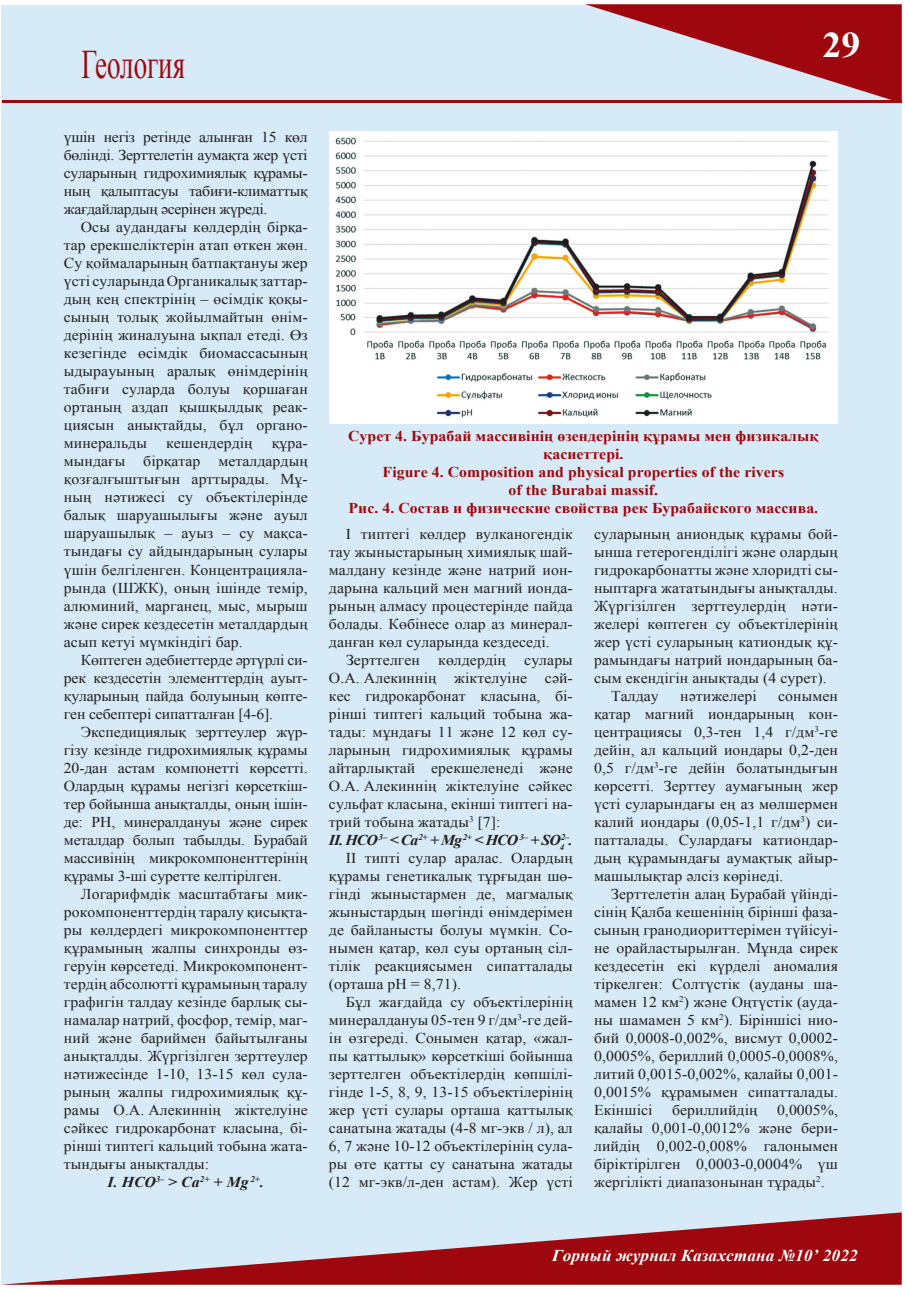
<style>
.page{position:relative;width:906px;height:1289px;background:#fff}
.page>*{position:absolute;margin:0;border:0;box-sizing:border-box;transform-origin:0 0}
.t1{font:40.5px "Times New Roman";color:#9d070d;scale:.67 1}
.t2{font:700 36px "Times New Roman";color:#fff;scale:1.05 1}
.t3{font:italic 700 16.5px "Times New Roman";letter-spacing:.005em;color:#fff;scale:1.05 1}
.t4{font:15px/18px "Times New Roman";letter-spacing:.005em;color:#231f20;text-align:justify;scale:1.05 1}
.t5{font:700 15px/18px "Times New Roman";letter-spacing:.005em;color:#9d070d;text-align:center;scale:1.05 1}
.t6{font:italic 700 15px "Times New Roman";letter-spacing:.005em;color:#231f20;scale:1.05 1}
.t7{font:italic 700 8.7px "Times New Roman";color:#231f20;scale:1.05 1}
.s1{font-weight:700;font-style:italic}
.s2{font-size:15px}
</style>
<div class="page">
<div style="left:1px;top:5px;width:900px;height:1278px;background:#d7eaf7"></div>
<svg style="left:585px;top:4px;width:316px;height:96px"></svg>
<svg style="left:1px;top:1212px;width:900px;height:72px"></svg>
<hr style="left:2px;top:100px;width:899px;height:3px;background:#9d070d">
<img style="left:329px;top:132px;width:509px;height:291px">
<h1 class="t1" style="left:81px;top:37px;width:156px">Геология</h1>
<h2 class="t2" style="left:822px;top:20px;width:38px">29</h2>
<p class="t4" style="left:64px;top:128px;width:234px">үшін негіз ретінде алынған 15 көл бөлінді. Зерттелетін аумақта жер үсті суларының гидрохимиялық құрамы&shy;ның қалыптасуы табиғи-климаттық жағдайлардың әсерінен жүреді.</p>
<p class="t4" style="left:64px;top:218px;width:234px;text-indent:17px">Осы аудандағы көлдердің бірқа&shy;тар ерекшеліктерін атап өткен жөн.<br>Су қоймаларының батпақтануы жер үсті суларында Органикалық заттар&shy;дың кең спектрінің – өсімдік қоқы&shy;сының толық жойылмайтын өнім&shy;дерінің жиналуына ықпал етеді. Өз кезегінде өсімдік биомассасының ыдырауының аралық өнімдерінің табиғи суларда болуы қоршаған ортаның аздап қышқылдық реак&shy;циясын анықтайды, бұл органо&shy;минеральды</p>
<p class="t4" style="left:166px;top:434px;width:84px">кешендердің</p>
<p class="t4" style="left:64px;top:434px;width:234px;text-indent:208px">құра&shy;мындағы бірқатар металдардың қозғалғыштығын арттырады. Мұ&shy;ның нәтижесі су объектілерінде балық шаруашылығы және ауыл шаруашылық – ауыз – су мақса&shy;тындағы су айдындарының сулары үшін белгіленген. Концентрацияла&shy;рында (ШЖК), оның ішінде темір, алюминий, марганец, мыс, мырыш және сирек кездесетін металдардың асып кетуі мүмкіндігі бар.</p>
<p class="t4" style="left:64px;top:650px;width:232px;text-indent:17px">Көптеген әдебиеттерде әртүрлі си&shy;рек кездесетін элементтердің ауыт&shy;қуларының пайда болуының көпте&shy;ген себептері сипатталған [4-6].</p>
<p class="t4" style="left:64px;top:722px;width:234px;text-indent:17px">Экспедициялық зерттеулер жүр&shy;гізу кезінде гидрохимиялық құрамы 20-дан астам компонетті көрсетті.<br>Олардың құрамы негізгі көрсеткіш&shy;тер бойынша анықталды, оның ішін&shy;де: РН, минералдануы және сирек металдар болып табылды. Бурабай массивінің микрокомпоненттерінің құрамы 3-ші суретте келтірілген.</p>
<p class="t4" style="left:81px;top:884px;width:216px">Логарифмдік масштабтағы мик-</p>
<p class="t4" style="left:64px;top:902px;width:232px">рокомпоненттердің таралу қисықта-</p>
<p class="t4" style="left:64px;top:920px;width:234px">ры көлдердегі микрокомпоненттер</p>
<p class="t4" style="left:64px;top:938px;width:232px">құрамының жалпы синхронды өз-</p>
<p class="t4" style="left:64px;top:956px;width:232px">геруін көрсетеді. Микрокомпонент-</p>
<p class="t4" style="left:64px;top:974px;width:234px">тердің абсолютті құрамының таралу</p>
<p class="t4" style="left:64px;top:992px;width:234px">графигін талдау кезінде барлық сы-</p>
<p class="t4" style="left:64px;top:1010px;width:234px">намалар натрий, фосфор, темір, маг-</p>
<p class="t4" style="left:64px;top:1028px;width:234px">ний және бариймен байытылғаны</p>
<p class="t4" style="left:64px;top:1046px;width:234px">анықталды. Жүргізілген зерттеулер</p>
<p class="t4" style="left:64px;top:1064px;width:232px">нәтижесінде 1-10, 13-15 көл сула-</p>
<p class="t4" style="left:64px;top:1082px;width:232px">рының жалпы гидрохимиялық құ-</p>
<p class="t4" style="left:64px;top:1100px;width:234px">рамы О.А. Алекиннің жіктелуіне</p>
<p class="t4" style="left:64px;top:1118px;width:232px">сәйкес гидрокарбонат класына, бі-</p>
<p class="t4" style="left:64px;top:1136px;width:232px">рінші типтегі кальций тобына жата-</p>
<p class="t4" style="left:64px;top:1154px;width:140px">тындығы анықталды:</p>
<p class="t6" style="left:107px;top:1171px;width:151px">I. HCO<sup>3–</sup> &gt; Ca<sup>2+</sup> + Mg <sup>2+</sup>.</p>
<p class="t5" style="left:348px;top:426px;width:449px">Сурет 4. Бурабай массивінің өзендерінің құрамы мен физикалық қасиеттері.<br>Figure 4. Composition and physical properties of the rivers<br>of the Burabai massif.<br>Рис. 4. Состав и физические свойства рек Бурабайского массива.</p>
<p class="t4" style="left:329px;top:524px;width:234px;text-indent:17px">I типтегі көлдер вулканогендік тау жыныстарының химиялық шай&shy;малдану кезінде және натрий ион&shy;дарына кальций мен магний ионда&shy;рының алмасу процестерінде пайда болады. Көбінесе олар аз минерал&shy;данған көл суларында кездеседі.</p>
<p class="t4" style="left:329px;top:650px;width:234px;text-align:left;text-indent:17px">Зерттелген көлдердің сулары<br>О.А. Алекиннің жіктелуіне сәй&shy;кес гидрокарбонат класына, бі&shy;рінші типтегі кальций тобына жа&shy;тады: мұндағы 11 және 12 көл су&shy;ларының гидрохимиялық құрамы айтарлықтай ерекшеленеді және<br>О.А. Алекиннің жіктелуіне сәйкес сульфат класына, екінші типтегі на&shy;трий тобына жатады<sup>3</sup> [7]:<br><span class="s1">II. HCO</span><sup>3–</sup> <span class="s1">&lt; Ca</span><sup>2+</sup> <span class="s1">+ Mg</span><sup>2+</sup> <span class="s1">&lt; HCO</span> <sup>3–</sup> <span class="s1">+ SO</span><sub>4</sub></p>
<p class="t7" style="left:560px;top:831px;width:13px">2–<span class="s2">.</span></p>
<p class="t4" style="left:329px;top:848px;width:234px;text-indent:17px">II типті сулар аралас. Олардың құрамы генетикалық тұрғыдан шө&shy;гінді жыныстармен де, магмалық жыныстардың шөгінді өнімдерімен де байланысты болуы мүмкін. Со&shy;нымен қатар, көл суы ортаның сіл&shy;тілік реакциясымен сипатталады (орташа рН = 8,71).</p>
<p class="t4" style="left:329px;top:992px;width:234px;text-indent:17px">Бұл жағдайда су объектілерінің минералдануы 05-тен 9 г/дм<sup>3</sup>-ге дей&shy;ін өзгереді. Сонымен қатар, «жал&shy;пы қаттылық» көрсеткіші бойынша зерттелген объектілердің көпшілі&shy;гінде 1-5, 8, 9, 13-15 объектілерінің жер үсті сулары орташа қаттылық санатына жатады (4-8 мг-экв / л), ал 6, 7 және 10-12 объектілерінің сула&shy;ры өте қатты су санатына жатады (12 мг-экв/л-ден астам). Жер үсті</p>
<p class="t4" style="left:594px;top:524px;width:232px">суларының аниондық құрамы бой-</p>
<p class="t4" style="left:594px;top:542px;width:234px">ынша гетерогенділігі және олардың</p>
<p class="t4" style="left:594px;top:560px;width:232px">гидрокарбонатты және хлоридті сы-</p>
<p class="t4" style="left:594px;top:578px;width:234px">ныптарға жататындығы анықталды.</p>
<p class="t4" style="left:594px;top:596px;width:232px">Жүргізілген зерттеулердің нәти-</p>
<p class="t4" style="left:594px;top:614px;width:234px">желері көптеген су объектілерінің</p>
<p class="t4" style="left:594px;top:632px;width:232px">жер үсті суларының катиондық құ-</p>
<p class="t4" style="left:594px;top:650px;width:234px">рамындағы натрий иондарының ба-</p>
<p class="t4" style="left:594px;top:668px;width:223px">сым екендігін анықтады (4 сурет).</p>
<p class="t4" style="left:611px;top:686px;width:47px">Талдау</p>
<p class="t4" style="left:680px;top:686px;width:74px">нәтижелері</p>
<p class="t4" style="left:594px;top:686px;width:234px;text-indent:184px">сонымен қатар магний иондарының кон&shy;центрациясы 0,3-тен 1,4 г/дм<sup>3</sup>-ге дейін, ал кальций иондары 0,2-ден 0,5 г/дм<sup>3</sup>-ге дейін болатындығын көрсетті. Зерттеу аумағының жер үсті суларындағы ең аз мөлшермен калий иондары (0,05-1,1 г/дм<sup>3</sup>) си&shy;патталады. Сулардағы катиондар&shy;дың құрамындағы аумақтық айыр&shy;машылықтар әлсіз көрінеді.</p>
<p class="t4" style="left:594px;top:884px;width:234px;text-indent:17px">Зерттелетін алаң Бурабай үйінді&shy;сінің Қалба кешенінің бірінші фаза&shy;сының гранодиориттерімен түйісуі&shy;не орайластырылған. Мұнда сирек кездесетін екі күрделі аномалия тіркелген: Солтүстік (ауданы ша&shy;мамен 12 км<sup>2</sup>) және Оңтүстік (ауда&shy;ны шамамен 5 км<sup>2</sup>). Біріншісі нио&shy;бий 0,0008-0,002%, висмут 0,0002- 0,0005%, бериллий 0,0005-0,0008%, литий 0,0015-0,002%, қалайы 0,001- 0,0015% құрамымен сипатталады.<br>Екіншісі</p>
<p class="t4" style="left:672px;top:1100px;width:83px">бериллийдің</p>
<p class="t4" style="left:594px;top:1100px;width:234px;text-indent:183px">0,0005%, қалайы 0,001-0,0012% және бери&shy;лийдің 0,002-0,008% галонымен біріктірілген 0,0003-0,0004% үш жергілікті диапазонынан тұрады<sup>2</sup>.</p>
<p class="t3" style="left:552px;top:1244px;width:292px">Горный журнал Казахстана №10’ 2022</p>
</div>
